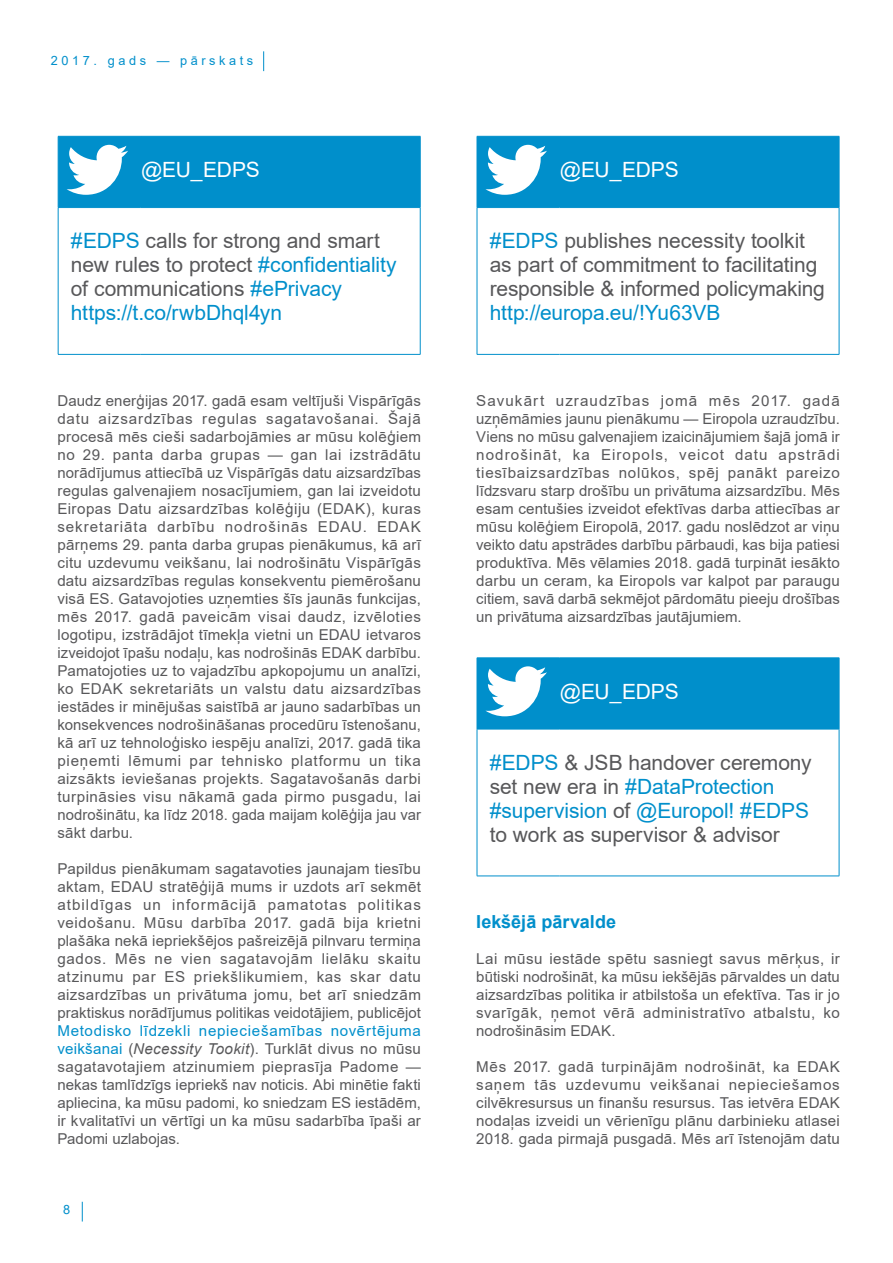
<style>
.page{position:relative;width:893px;height:1263px;background:#fff}
.page>*{position:absolute;margin:0;border:0;box-sizing:border-box;transform-origin:0 0}
.box_tweet_body{font:21px/24px "Arial";letter-spacing:-.005em;color:#58585a}
.box_tweet_title{font:21px "Arial";letter-spacing:-.015em;color:#fff}
.title_2{font:700 18px "Arial";color:#008fcb}
.body{font:15px/18px "Arial";letter-spacing:.005em;color:#58585a;text-align:justify}
.t1{font:12.75px "Arial";letter-spacing:.28em;color:#008fcb}
.s1{color:#008fcb}
.s2{font-style:italic}
</style>
<div class="page">
<svg style="left:82px;top:1202px;width:1px;height:19px"></svg>
<svg style="left:263px;top:51px;width:1px;height:20px"></svg>
<hr style="left:420px;top:137px;width:1px;height:70px;background:#008fcb">
<hr style="left:58px;top:208px;width:1px;height:146px;background:#008fcb">
<hr style="left:420px;top:208px;width:1px;height:146px;background:#008fcb">
<hr style="left:58px;top:354px;width:83px;height:1px;background:#008fcb">
<hr style="left:141px;top:354px;width:279px;height:1px;background:#008fcb">
<svg style="left:58px;top:136px;width:362px;height:72px;background:#1297ce"></svg>
<hr style="left:839px;top:137px;width:1px;height:70px;background:#008fcb">
<hr style="left:477px;top:208px;width:1px;height:146px;background:#008fcb">
<hr style="left:839px;top:208px;width:1px;height:146px;background:#008fcb">
<hr style="left:477px;top:354px;width:83px;height:1px;background:#008fcb">
<hr style="left:560px;top:354px;width:279px;height:1px;background:#008fcb">
<svg style="left:477px;top:136px;width:362px;height:72px;background:#1297ce"></svg>
<hr style="left:839px;top:658px;width:1px;height:71px;background:#008fcb">
<hr style="left:477px;top:729px;width:83px;height:1px;background:#008fcb">
<hr style="left:477px;top:729px;width:1px;height:147px;background:#008fcb">
<hr style="left:560px;top:729px;width:279px;height:1px;background:#008fcb">
<hr style="left:839px;top:729px;width:1px;height:147px;background:#008fcb">
<hr style="left:477px;top:876px;width:83px;height:1px;background:#008fcb">
<hr style="left:560px;top:876px;width:279px;height:1px;background:#008fcb">
<svg style="left:477px;top:658px;width:362px;height:71px;background:#1296ce"></svg>
<p class="t1" style="left:51px;top:51px;width:204px">2017. gads — pārskats</p>
<p class="box_tweet_title" style="left:141px;top:156px;width:120px">@EU_EDPS</p>
<p class="box_tweet_body" style="left:71px;top:229px;width:327px"><span class="s1">#EDPS</span> calls for strong and smart new rules to protect <span class="s1">#confidentiality </span>of communications <span class="s1">#ePrivacy https://t.co/rwbDhql4yn</span></p>
<p class="body" style="left:57px;top:391px;width:365px">Daudz enerģijas 2017. gadā esam veltījuši Vispārīgās datu aizsardzības regulas sagatavošanai. Šajā procesā mēs cieši sadarbojāmies ar mūsu kolēģiem no 29. panta darba grupas — gan lai izstrādātu norādījumus attiecībā uz Vispārīgās datu aizsardzības regulas galvenajiem nosacījumiem, gan lai izveidotu Eiropas Datu aizsardzības kolēģiju (EDAK), kuras sekretariāta darbību nodrošinās EDAU. EDAK pārņems 29. panta darba grupas pienākumus, kā arī citu uzdevumu veikšanu, lai nodrošinātu Vispārīgās datu aizsardzības regulas konsekventu piemērošanu visā ES. Gatavojoties uzņemties šīs jaunās funkcijas, mēs 2017. gadā paveicām visai daudz, izvēloties logotipu, izstrādājot tīmekļa vietni un EDAU ietvaros izveidojot īpašu nodaļu, kas nodrošinās EDAK darbību.<br>Pamatojoties uz to vajadzību apkopojumu un analīzi, ko EDAK sekretariāts un valstu datu aizsardzības iestādes ir minējušas saistībā ar jauno sadarbības un konsekvences nodrošināšanas procedūru īstenošanu, kā arī uz tehnoloģisko iespēju analīzi, 2017. gadā tika pieņemti lēmumi par tehnisko platformu un tika aizsākts ieviešanas projekts. Sagatavošanās darbi turpināsies visu nākamā gada pirmo pusgadu, lai nodrošinātu, ka līdz 2018. gada maijam kolēģija jau var sākt darbu.</p>
<p class="body" style="left:57px;top:859px;width:365px">Papildus pienākumam sagatavoties jaunajam tiesību aktam, EDAU stratēģijā mums ir uzdots arī sekmēt atbildīgas un informācijā pamatotas politikas veidošanu. Mūsu darbība 2017. gadā bija krietni plašāka nekā iepriekšējos pašreizējā pilnvaru termiņa gados. Mēs ne vien sagatavojām lielāku skaitu atzinumu par ES priekšlikumiem, kas skar datu aizsardzības un privātuma jomu, bet arī sniedzām praktiskus norādījumus politikas veidotājiem, publicējot <span class="s1">Metodisko līdzekli nepieciešamības novērtējuma veikšanai</span> (<span class="s2">Necessity Tookit</span>). Turklāt divus no mūsu sagatavotajiem atzinumiem pieprasīja Padome — nekas tamlīdzīgs iepriekš nav noticis. Abi minētie fakti apliecina, ka mūsu padomi, ko sniedzam ES iestādēm, ir kvalitatīvi un vērtīgi un ka mūsu sadarbība īpaši ar Padomi uzlabojas.</p>
<p class="t1" style="left:63px;top:1201px;width:9px">8</p>
<p class="box_tweet_title" style="left:560px;top:156px;width:120px">@EU_EDPS</p>
<p class="box_tweet_body" style="left:490px;top:229px;width:337px"><span class="s1">#EDPS</span> publishes necessity toolkit as part of commitment to facilitating responsible &amp; informed policymaking <span class="s1">http://europa.eu/!Yu63VB</span></p>
<p class="body" style="left:476px;top:391px;width:365px">Savukārt uzraudzības jomā mēs 2017. gadā uzņēmāmies jaunu pienākumu — Eiropola uzraudzību.<br>Viens no mūsu galvenajiem izaicinājumiem šajā jomā ir nodrošināt, ka Eiropols, veicot datu apstrādi tiesībaizsardzības nolūkos, spēj panākt pareizo līdzsvaru starp drošību un privātuma aizsardzību. Mēs esam centušies izveidot efektīvas darba attiecības ar mūsu kolēģiem Eiropolā, 2017. gadu noslēdzot ar viņu veikto datu apstrādes darbību pārbaudi, kas bija patiesi produktīva. Mēs vēlamies 2018. gadā turpināt iesākto darbu un ceram, ka Eiropols var kalpot par paraugu citiem, savā darbā sekmējot pārdomātu pieeju drošības un privātuma aizsardzības jautājumiem.</p>
<p class="box_tweet_title" style="left:560px;top:677px;width:120px">@EU_EDPS</p>
<p class="box_tweet_body" style="left:490px;top:750px;width:323px"><span class="s1">#EDPS</span> &amp; JSB handover ceremony set new era in <span class="s1">#DataProtection #supervision</span> of <span class="s1">@Europol! #EDPS </span>to work as supervisor &amp; advisor</p>
<p class="title_2" style="left:476px;top:909px;width:141px">Iekšējā pārvalde</p>
<p class="body" style="left:476px;top:949px;width:365px">Lai mūsu iestāde spētu sasniegt savus mērķus, ir būtiski nodrošināt, ka mūsu iekšējās pārvaldes un datu aizsardzības politika ir atbilstoša un efektīva. Tas ir jo svarīgāk, ņemot vērā administratīvo atbalstu, ko nodrošināsim EDAK.</p>
<p class="body" style="left:476px;top:1057px;width:365px">Mēs 2017. gadā turpinājām nodrošināt, ka EDAK saņem tās uzdevumu veikšanai nepieciešamos cilvēkresursus un finanšu resursus. Tas ietvēra EDAK nodaļas izveidi un vērienīgu plānu darbinieku atlasei 2018. gada pirmajā pusgadā. Mēs arī īstenojām datu</p>
</div>
